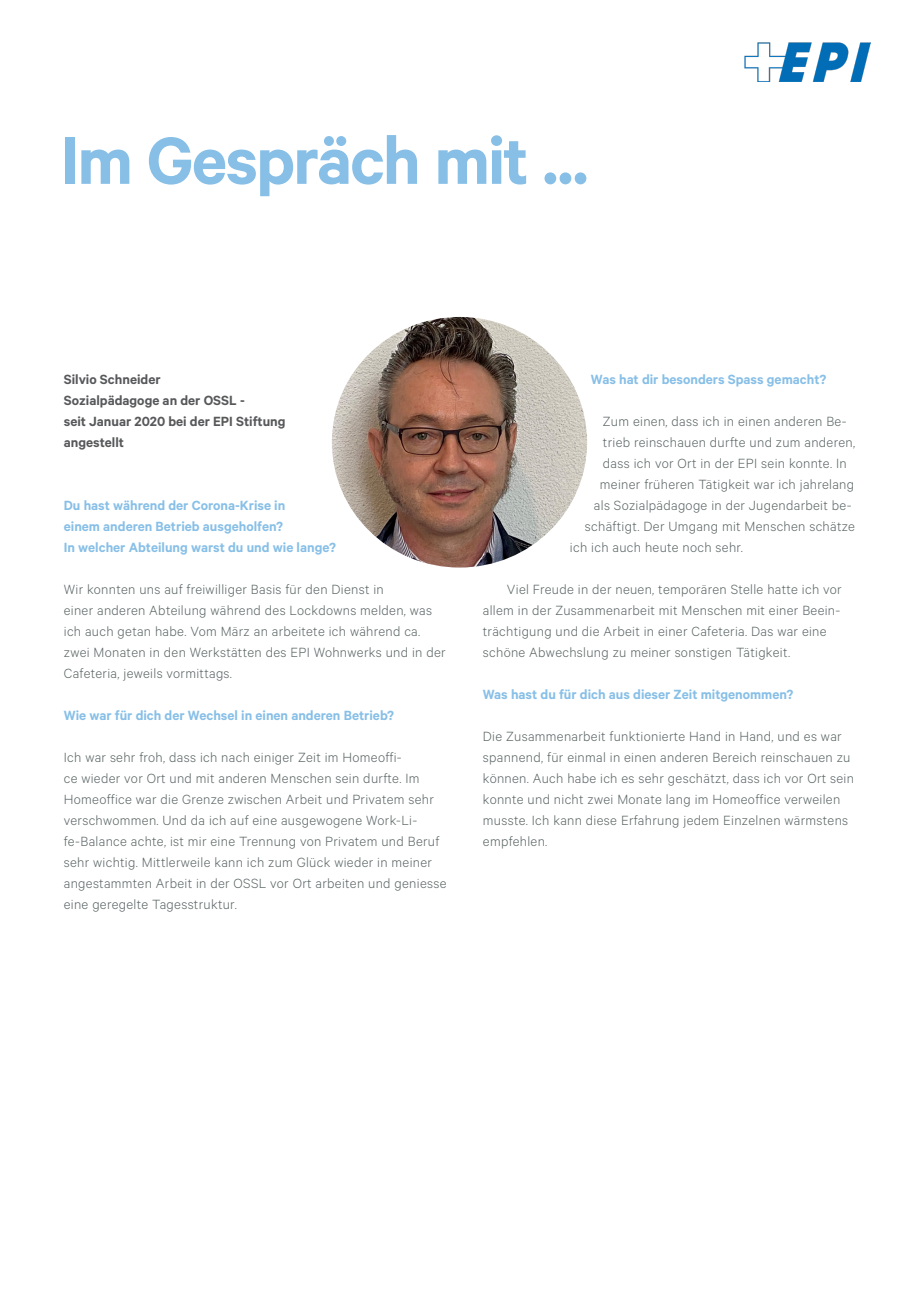
<style>
.page{position:relative;width:919px;height:1289px;background:#fff}
.page>*{position:absolute;margin:0;border:0;box-sizing:border-box;transform-origin:0 0}
.t1{font:600 75px "Calibre";letter-spacing:-.025em;color:#87bfe7}
.t2{font:300 15px/21px "Calibre";letter-spacing:.02em;color:#5a6464}
.t3{font:600 15px/21px "Calibre";color:#87bfe7}
.t4{font:600 15px/21px "Calibre";color:#57585a}
</style>
<div class="page">
<img style="left:332px;top:317px;width:255px;height:250px">
<img style="left:744px;top:42px;width:126px;height:39px">
<h1 class="t1" style="left:61px;top:116px;width:529px">Im Gespräch mit ...</h1>
<p class="t4" style="left:64px;top:368px;width:223px">Silvio Schneider<br>Sozialpädagoge an der OSSL -<br>seit Januar 2020 bei der EPI Stiftung angestellt</p>
<p class="t3" style="left:64px;top:494px;width:273px">Du hast während der Corona-Krise in<br>einem anderen Betrieb ausgeholfen?<br>In welcher Abteilung warst du und wie lange?</p>
<p class="t2" style="left:64px;top:578px;width:383px">Wir konnten uns auf freiwilliger Basis für den Dienst in<br>einer anderen Abteilung während des Lockdowns melden, was ich auch getan habe. Vom März an arbeitete ich während ca. zwei Monaten in den Werkstätten des EPI Wohnwerks und in der Cafeteria, jeweils vormittags.</p>
<p class="t3" style="left:64px;top:704px;width:332px">Wie war für dich der Wechsel in einen anderen Betrieb?</p>
<p class="t2" style="left:64px;top:746px;width:384px">Ich war sehr froh, dass ich nach einiger Zeit im Homeoffi-<br>ce wieder vor Ort und mit anderen Menschen sein durfte. Im Homeoffice war die Grenze zwischen Arbeit und Privatem sehr verschwommen. Und da ich auf eine ausgewogene Work-Li&shy;fe-Balance achte, ist mir eine Trennung von Privatem und Beruf sehr wichtig. Mittlerweile kann ich zum Glück wieder in meiner angestammten Arbeit in der OSSL vor Ort arbeiten und geniesse eine geregelte Tagesstruktur.</p>
<p class="t3" style="left:591px;top:368px;width:237px">Was hat dir besonders Spass gemacht?</p>
<p class="t2" style="left:603px;top:410px;width:245px">Zum einen, dass ich in einen anderen Be-</p>
<p class="t2" style="left:603px;top:431px;width:254px">trieb reinschauen durfte und zum anderen,</p>
<p class="t2" style="left:603px;top:452px;width:245px">dass ich vor Ort in der EPI sein konnte. In</p>
<p class="t2" style="left:600px;top:473px;width:256px">meiner früheren Tätigkeit war ich jahrelang</p>
<p class="t2" style="left:594px;top:494px;width:259px">als Sozialpädagoge in der Jugendarbeit be-</p>
<p class="t2" style="left:585px;top:515px;width:271px">schäftigt. Der Umgang mit Menschen schätze</p>
<p class="t2" style="left:570px;top:536px;width:175px">ich ich auch heute noch sehr.</p>
<p class="t2" style="left:483px;top:578px;width:360px;text-indent:24px">Viel Freude in der neuen, temporären Stelle hatte ich vor allem in der Zusammenarbeit mit Menschen mit einer Beein&shy;trächtigung und die Arbeit in einer Cafeteria. Das war eine schöne Abwechslung zu meiner sonstigen Tätigkeit.</p>
<p class="t3" style="left:483px;top:683px;width:312px">Was hast du für dich aus dieser Zeit mitgenommen?</p>
<p class="t2" style="left:483px;top:725px;width:372px">Die Zusammenarbeit funktionierte Hand in Hand, und es war spannend, für einmal in einen anderen Bereich reinschauen zu können. Auch habe ich es sehr geschätzt, dass ich vor Ort sein konnte und nicht zwei Monate lang im Homeoffice verweilen musste. Ich kann diese Erfahrung jedem Einzelnen wärmstens empfehlen.</p>
</div>
